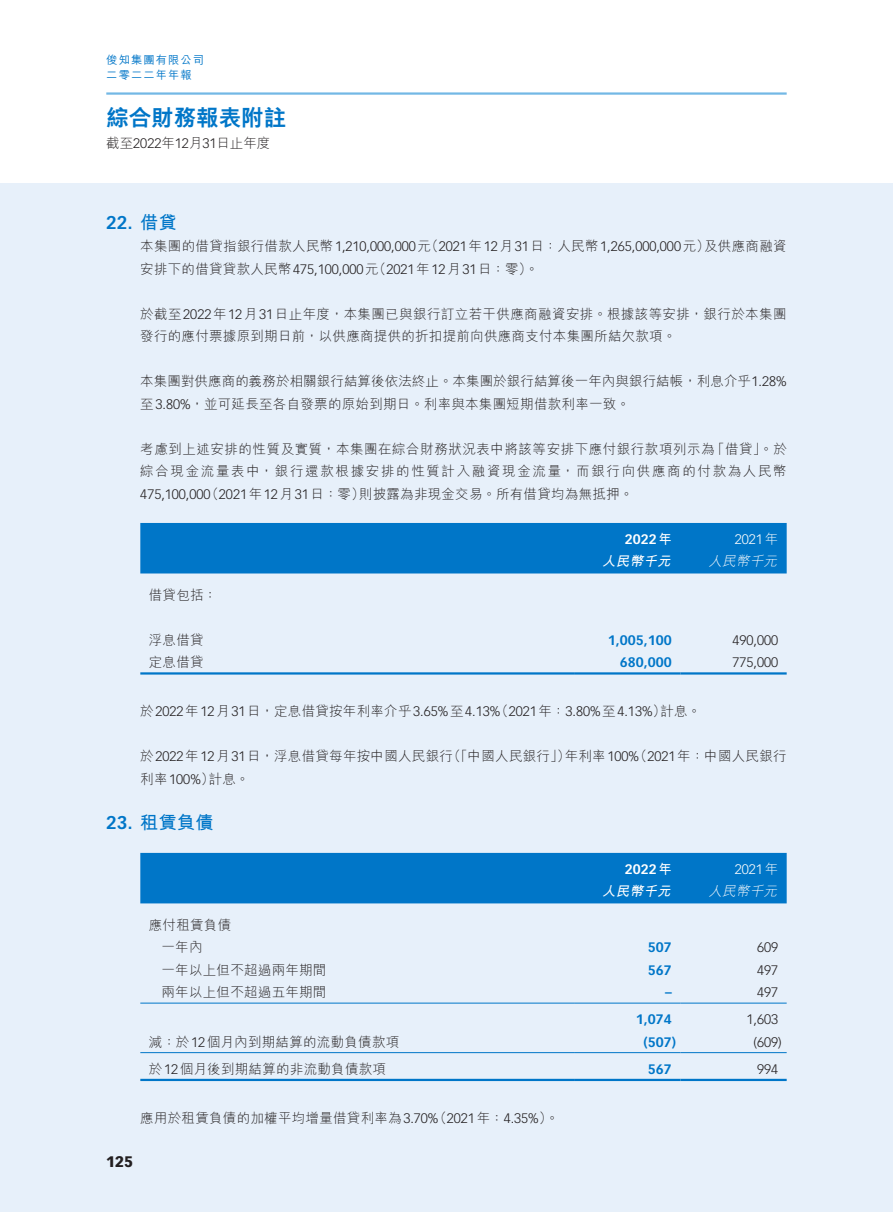
<style>
.page{position:relative;width:893px;height:1212px;background:#fff}
.page>*{position:absolute;margin:0;border:0;box-sizing:border-box;transform-origin:0 0}
.t1{font:800 22.5px "M Hei HK";color:#0076c8}
.t2{font:700 18px "M Hei HK";color:#0076c8}
.t3{font:700 18px "Vectora LT Std";color:#0076c8}
.t4{font:900 15px "Vectora LT Std";color:#231f20}
.t5{font:300 13.5px/22.5px "M Hei HK";letter-spacing:.02em;color:#231f20}
.t6{font:300 13.5px "Vectora LT Std";color:#231f20}
.t7{font:300 13.5px "M Hei HK";letter-spacing:.125em;color:#231f20}
.t8{font:300 13.5px "M Hei HK";letter-spacing:.04em;color:#231f20}
.t9{font:700 13.5px "Vectora LT Std";color:#0076c8}
.t10{font:300 13.5px "Vectora LT Std";color:#fff}
.t11{font:700 13.5px "Vectora LT Std";color:#fff}
.t12{font:italic 300 13.5px "M Hei HK";color:#fff}
.t13{font:italic 700 13.5px "M Hei HK";color:#fff}
.t14{font:500 11.25px/15px "M Hei HK";letter-spacing:.1em;color:#0076c8}
.s1{font-family:"Vectora LT Std"}
.s2{font-family:"M Hei HK"}
</style>
<div class="page">
<hr style="left:106px;top:92px;width:681px;height:3px;background:#73b8e5">
<div style="left:0;top:183px;width:893px;height:1029px;background:#e7f0fa"></div>
<div style="left:140px;top:523px;width:647px;height:50px;background:#0076c8"></div>
<hr style="left:140px;top:672px;width:434px;height:2px;background:#0076c8">
<hr style="left:574px;top:672px;width:106px;height:2px;background:#0076c8">
<hr style="left:680px;top:672px;width:107px;height:2px;background:#0076c8">
<div style="left:140px;top:853px;width:647px;height:50px;background:#0076c8"></div>
<hr style="left:140px;top:1003px;width:434px;height:1px;background:#0076c8">
<hr style="left:574px;top:1003px;width:106px;height:1px;background:#0076c8">
<hr style="left:680px;top:1003px;width:107px;height:1px;background:#0076c8">
<hr style="left:140px;top:1052px;width:434px;height:1px;background:#0076c8">
<hr style="left:574px;top:1052px;width:106px;height:1px;background:#0076c8">
<hr style="left:680px;top:1052px;width:107px;height:1px;background:#0076c8">
<hr style="left:140px;top:1079px;width:434px;height:2px;background:#0076c8">
<hr style="left:574px;top:1079px;width:106px;height:2px;background:#0076c8">
<hr style="left:680px;top:1079px;width:107px;height:2px;background:#0076c8">
<p class="t14" style="left:106px;top:52px;width:99px">俊知集團有限公司二零二二年年報</p>
<h1 class="t1" style="left:106px;top:107px;width:181px">綜合財務報表附註</h1>
<p class="t5" style="left:106px;top:132px;width:166px">截至<span class="s1">2022</span>年<span class="s1">12</span>月<span class="s1">31</span>日止年度</p>
<h2 class="t3" style="left:106px;top:211px;width:72px">22. <span class="s2">借貸</span></h2>
<p class="t6" style="left:140px;top:239px;width:571px"><span class="s2">本集團的借貸指銀行借款人民幣</span>1,210,000,000 <span class="s2">（元</span> 2021<span class="s2">年</span>12<span class="s2">月</span>31<span class="s2">日：人民幣</span>1,265,000,000<span class="s2">元）</span></p>
<p class="t5" style="left:140px;top:257px;width:400px">安排下的借貸貸款人民幣<span class="s1">475,100,000</span> （元 <span class="s1">2021</span>年<span class="s1">12</span>月<span class="s1">31</span>日：零。(</p>
<p class="t5" style="left:140px;top:302px;width:648px">於截至<span class="s1">2022</span>年<span class="s1">12</span>月<span class="s1">31</span>日止年度，本集團已與銀行訂立若干供應商融資安排。根據該等安排，銀行於本集團發行的應付票據原到期日前，以供應商提供的折扣提前向供應商支付本集團所結欠款項。</p>
<p class="t5" style="left:140px;top:370px;width:648px">本集團對供應商的義務於相關銀行結算後依法終止。本集團於銀行結算後一年內與銀行結帳，利息介乎<span class="s1">1.28%</span>至<span class="s1">3.80%</span>，並可延長至各自發票的原始到期日。利率與本集團短期借款利率一致。</p>
<p class="t5" style="left:711px;top:437px;width:77px">「借貸」。於</p>
<p class="t5" style="left:704px;top:235px;width:84px">及供應商融資</p>
<p class="t8" style="left:140px;top:442px;width:576px">考慮到上述安排的性質及實質，本集團在綜合財務狀況表中將該等安排下應付銀行款項列示為</p>
<p class="t7" style="left:140px;top:464px;width:648px">綜合現金流量表中，銀行還款根據安排的性質計入融資現金流量，而銀行向供應商的付款為人民幣</p>
<p class="t5" style="left:359px;top:482px;width:276px">則披露為非現金交易。所有借貸均為無抵押。</p>
<p class="t6" style="left:205px;top:486px;width:161px"><span class="s2">（</span>2021<span class="s2">年</span>12<span class="s2">月</span>31<span class="s2">日：零）</span></p>
<p class="t6" style="left:140px;top:486px;width:72px">475,100,000</p>
<p class="t5" style="left:149px;top:583px;width:70px">借貸包括：</p>
<p class="t5" style="left:149px;top:628px;width:56px">浮息借貸</p>
<p class="t5" style="left:149px;top:651px;width:56px">定息借貸</p>
<p class="t11" style="left:625px;top:531px;width:49px">2022<span class="s2">年</span></p>
<p class="t10" style="left:735px;top:531px;width:45px">2021 <span class="s2">年</span></p>
<p class="t13" style="left:602px;top:551px;width:74px">人民幣千元</p>
<p class="t12" style="left:708px;top:554px;width:73px">人民幣千元</p>
<p class="t9" style="left:608px;top:632px;width:65px">1,005,100</p>
<p class="t6" style="left:732px;top:632px;width:47px">490,000</p>
<p class="t9" style="left:620px;top:654px;width:53px">680,000</p>
<p class="t6" style="left:732px;top:655px;width:47px">775,000</p>
<p class="t6" style="left:140px;top:703px;width:361px"><span class="s2">於</span>2022<span class="s2">年</span>12<span class="s2">月</span>31<span class="s2">日，定息借貸按年利率介乎</span>3.65%<span class="s2">至</span>4.13%</p>
<p class="t6" style="left:495px;top:703px;width:172px"><span class="s2">（</span>2021<span class="s2">年：</span>3.80%<span class="s2">至</span>4.13%<span class="s2">）</span></p>
<p class="t5" style="left:660px;top:700px;width:42px">計息。</p>
<p class="t5" style="left:209px;top:745px;width:246px;text-indent:-68px">於<span class="s1">2022</span>年<span class="s1">12</span>月<span class="s1">31</span>日，浮息借貸每年按中國人民銀行計息。</p>
<p class="t5" style="left:447px;top:745px;width:124px">（「中國人民銀行」）</p>
<p class="t5" style="left:634px;top:745px;width:154px">（<span class="s1">2021</span>年：中國人民銀行</p>
<p class="t6" style="left:565px;top:748px;width:76px"><span class="s2">年利率</span>100%</p>
<p class="t6" style="left:140px;top:771px;width:76px"><span class="s2">利率</span>100%<span class="s2">）</span></p>
<h2 class="t2" style="left:106px;top:809px;width:109px"><span class="s1">23.</span> 租賃負債</h2>
<p class="t5" style="left:149px;top:913px;width:84px">應付租賃負債</p>
<p class="t5" style="left:161px;top:936px;width:43px">一年內</p>
<p class="t5" style="left:161px;top:958px;width:166px">一年以上但不超過兩年期間</p>
<p class="t5" style="left:161px;top:981px;width:166px">兩年以上但不超過五年期間</p>
<p class="t5" style="left:149px;top:1030px;width:252px">減：於<span class="s1">12</span>個月內到期結算的流動負債款項</p>
<p class="t5" style="left:149px;top:1057px;width:239px">於<span class="s1">12</span>個月後到期結算的非流動負債款項</p>
<p class="t5" style="left:140px;top:1106px;width:300px">應用於租賃負債的加權平均增量借貸利率為<span class="s1">3.70%</span></p>
<p class="t6" style="left:433px;top:1110px;width:127px"><span class="s2">（</span>2021<span class="s2">年：</span>4.35% <span class="s2">。(</span></p>
<p class="t4" style="left:106px;top:1152px;width:28px">125</p>
<p class="t11" style="left:625px;top:861px;width:49px">2022<span class="s2">年</span></p>
<p class="t10" style="left:735px;top:861px;width:45px">2021 <span class="s2">年</span></p>
<p class="t13" style="left:602px;top:881px;width:74px">人民幣千元</p>
<p class="t12" style="left:708px;top:884px;width:73px">人民幣千元</p>
<p class="t9" style="left:648px;top:939px;width:25px">507</p>
<p class="t6" style="left:757px;top:940px;width:23px">609</p>
<p class="t9" style="left:648px;top:962px;width:25px">567</p>
<p class="t6" style="left:757px;top:962px;width:23px">497</p>
<p class="t9" style="left:665px;top:984px;width:8px">–</p>
<p class="t6" style="left:757px;top:985px;width:23px">497</p>
<p class="t9" style="left:636px;top:1011px;width:37px">1,074</p>
<p class="t6" style="left:747px;top:1012px;width:33px">1,603</p>
<p class="t9" style="left:644px;top:1034px;width:34px">)507(</p>
<p class="t6" style="left:754px;top:1034px;width:30px">)609(</p>
<p class="t9" style="left:648px;top:1061px;width:25px">567</p>
<p class="t6" style="left:757px;top:1061px;width:23px">994</p>
</div>
